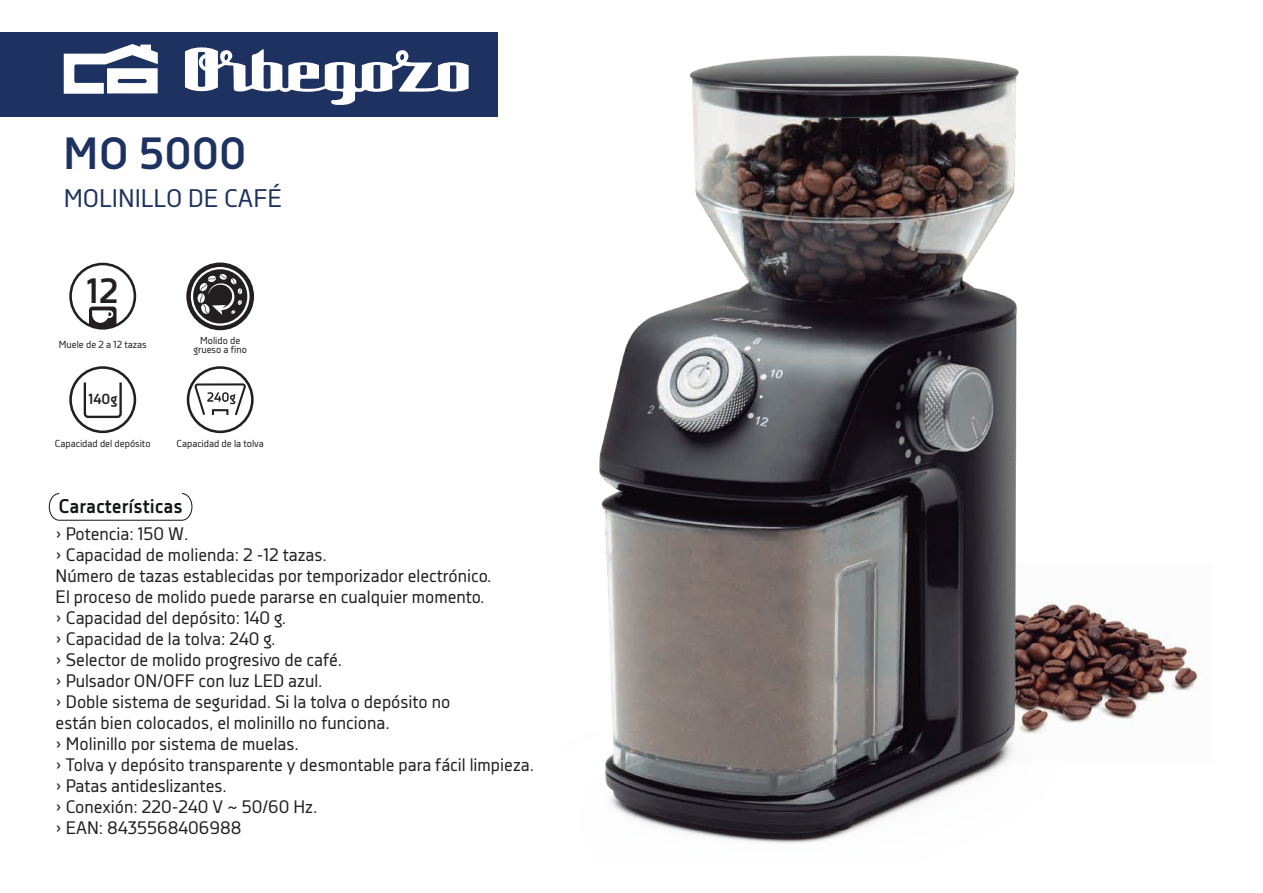
<style>
.page{position:relative;width:1263px;height:893px;background:#fff}
.page>*{position:absolute;margin:0;border:0;box-sizing:border-box;transform-origin:0 0}
.t1{font:700 44.85px "Decima Nova";color:#1e3261}
.t2{font:700 34.95px "Decima Nova";color:#231f20}
.t3{font:25.35px "Decima Nova";color:#1e3261}
.t4{font:700 19.8px "Decima Nova";color:#111416}
.t5{font:18px/21px "Decima Nova";color:#231f20}
.t6{font:700 14.55px "Decima Nova";color:#231f20}
.t7{font:10.2px/9.6px "Decima Nova";color:#231f20;text-align:center}
</style>
<div class="page">
<div style="left:0;top:32px;width:498px;height:85px;background:#1e3261"></div>
<svg style="left:64px;top:44px;width:94px;height:50px"></svg>
<svg style="left:185px;top:47px;width:284px;height:58px"></svg>
<img style="left:1058px;top:597px;width:145px;height:127px">
<div style="left:186px;top:263px;width:68px;height:67px;background:#231f20;border-radius:50%"></div>
<img style="left:599px;top:55px;width:459px;height:788px">
<div style="left:187px;top:366px;width:67px;height:67px;border:3px solid #231f20;border-radius:50%"></div>
<svg style="left:194px;top:382px;width:54px;height:36px"></svg>
<svg style="left:191px;top:267px;width:59px;height:59px"></svg>
<div style="left:69px;top:263px;width:67px;height:67px;border:3px solid #231f20;border-radius:50%"></div>
<svg style="left:89px;top:307px;width:27px;height:21px"></svg>
<div style="left:69px;top:366px;width:67px;height:67px;border:3px solid #231f20;border-radius:50%"></div>
<svg style="left:83px;top:382px;width:39px;height:37px"></svg>
<svg style="left:48px;top:493px;width:145px;height:28px"></svg>
<h1 class="t1" style="left:63px;top:127px;width:185px">MO 5000</h1>
<h3 class="t3" style="left:64px;top:184px;width:220px">MOLINILLO DE CAFÉ</h3>
<h2 class="t2" style="left:87px;top:271px;width:33px">12</h2>
<p class="t7" style="left:59px;top:339px;width:89px">Muele de 2 a 12 tazas</p>
<p class="t6" style="left:89px;top:391px;width:30px">140g</p>
<p class="t7" style="left:193px;top:335px;width:55px">Molido de grueso a fino</p>
<p class="t7" style="left:55px;top:439px;width:97px">Capacidad del depósito</p>
<p class="t7" style="left:177px;top:439px;width:89px">Capacidad de la tolva</p>
<p class="t4" style="left:58px;top:494px;width:126px">Características</p>
<p class="t5" style="left:56px;top:523px;width:480px">› Potencia: 150 W.<br>› Capacidad de molienda: 2 -12 tazas.<br>Número de tazas establecidas por temporizador electrónico.<br>El proceso de molido puede pararse en cualquier momento.<br>› Capacidad del depósito: 140 g.<br>› Capacidad de la tolva: 240 g.<br>› Selector de molido progresivo de café.<br>› Pulsador ON/OFF con luz LED azul.<br>› Doble sistema de seguridad. Si la tolva o depósito no<br>están bien colocados, el molinillo no funciona.<br>› Molinillo por sistema de muelas.<br>› Tolva y depósito transparente y desmontable para fácil limpieza. › Patas antideslizantes.<br>› Conexión: 220-240 V ~ 50/60 Hz.<br>› EAN: 8435568406988</p>
</div>
